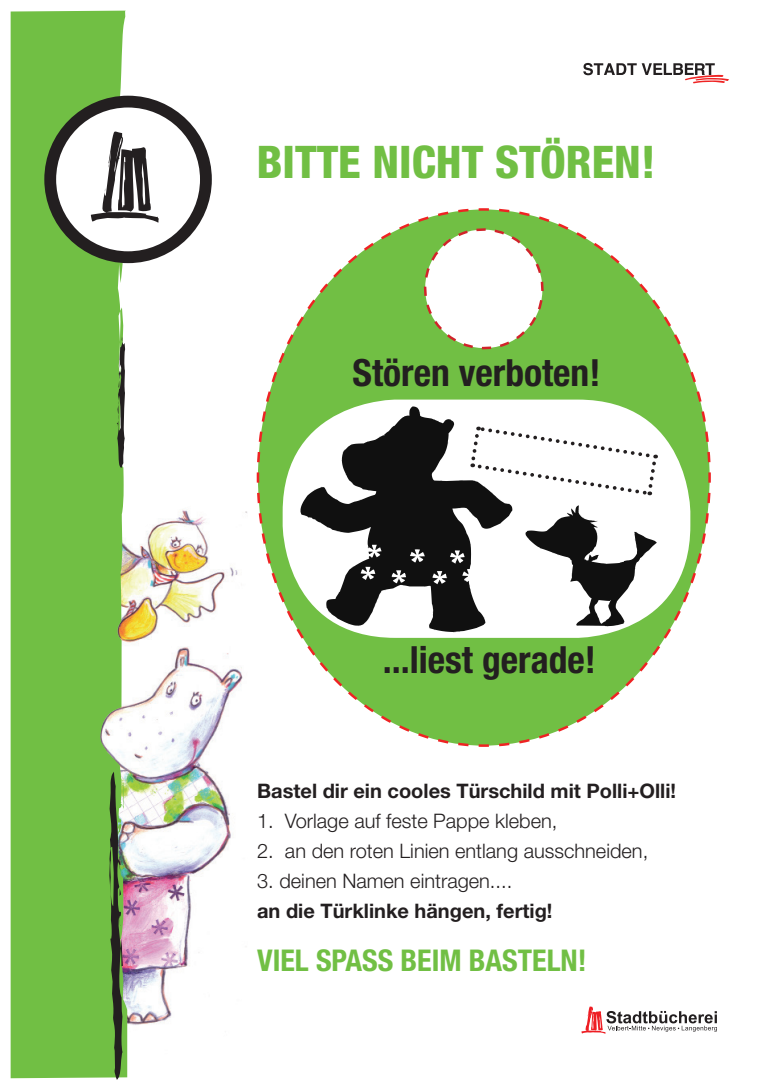
<style>
.page{position:relative;width:780px;height:1088px;background:#fff}
.page>*{position:absolute;margin:0;border:0;box-sizing:border-box;transform-origin:0 0}
.t1{font:800 condensed 45px "Helvetica Neue LT Pro";color:#71bf44}
.t2{font:700 condensed 37.5px "Helvetica Neue LT Pro";color:#231f20}
.t3{font:700 condensed 30px "Helvetica Neue LT Pro";color:#71bf44}
.t4{font:300 20px "Helvetica Neue LT Pro";color:#231f20}
.t5{font:700 20px "Helvetica Neue LT Pro";color:#231f20}
</style>
<div class="page">
<img style="left:127px;top:509px;width:120px;height:564px">
<div style="left:11px;top:11px;width:116px;height:1067px;background:#71bf44"></div>
<svg style="left:581px;top:1006px;width:136px;height:28px"></svg>
<svg style="left:117px;top:336px;width:8px;height:132px"></svg>
<svg style="left:583px;top:63px;width:146px;height:20px"></svg>
<svg style="left:50px;top:102px;width:156px;height:155px"></svg>
<div style="left:44px;top:96px;width:168px;height:167px;border:12px solid #231f20;border-radius:50%"></div>
<svg style="left:91px;top:131px;width:68px;height:91px"></svg>
<svg style="left:109px;top:772px;width:14px;height:308px;background:#50703c"></svg>
<svg style="left:256px;top:208px;width:455px;height:539px"></svg>
<svg style="left:417px;top:222px;width:133px;height:134px"></svg>
<svg style="left:282px;top:400px;width:408px;height:238px"></svg>
<svg style="left:300px;top:406px;width:212px;height:226px"></svg>
<svg style="left:525px;top:505px;width:131px;height:121px"></svg>
<svg style="left:432px;top:571px;width:15px;height:13px"></svg>
<svg style="left:392px;top:570px;width:14px;height:13px"></svg>
<svg style="left:360px;top:567px;width:15px;height:13px"></svg>
<svg style="left:450px;top:550px;width:14px;height:13px"></svg>
<svg style="left:410px;top:549px;width:14px;height:13px"></svg>
<svg style="left:468px;top:425px;width:190px;height:72px"></svg>
<p class="t1" style="left:257px;top:134px;width:401px">BITTE NICHT STÖREN!</p>
<p class="t2" style="left:352px;top:349px;width:249px">Stören verboten!</p>
<p class="t2" style="left:383px;top:637px;width:214px">...liest gerade!</p>
<p class="t5" style="left:257px;top:779px;width:420px">Bastel dir ein cooles Türschild mit Polli+Olli!</p>
<p class="t4" style="left:257px;top:809px;width:302px">1. Vorlage auf feste Pappe kleben,</p>
<p class="t4" style="left:257px;top:839px;width:392px">2. an den roten Linien entlang ausschneiden,</p>
<p class="t4" style="left:257px;top:869px;width:256px">3. deinen Namen eintragen....</p>
<p class="t5" style="left:257px;top:899px;width:297px">an die Türklinke hängen, fertig!</p>
<p class="t3" style="left:257px;top:942px;width:331px">VIEL SPASS BEIM BASTELN!</p>
</div>
